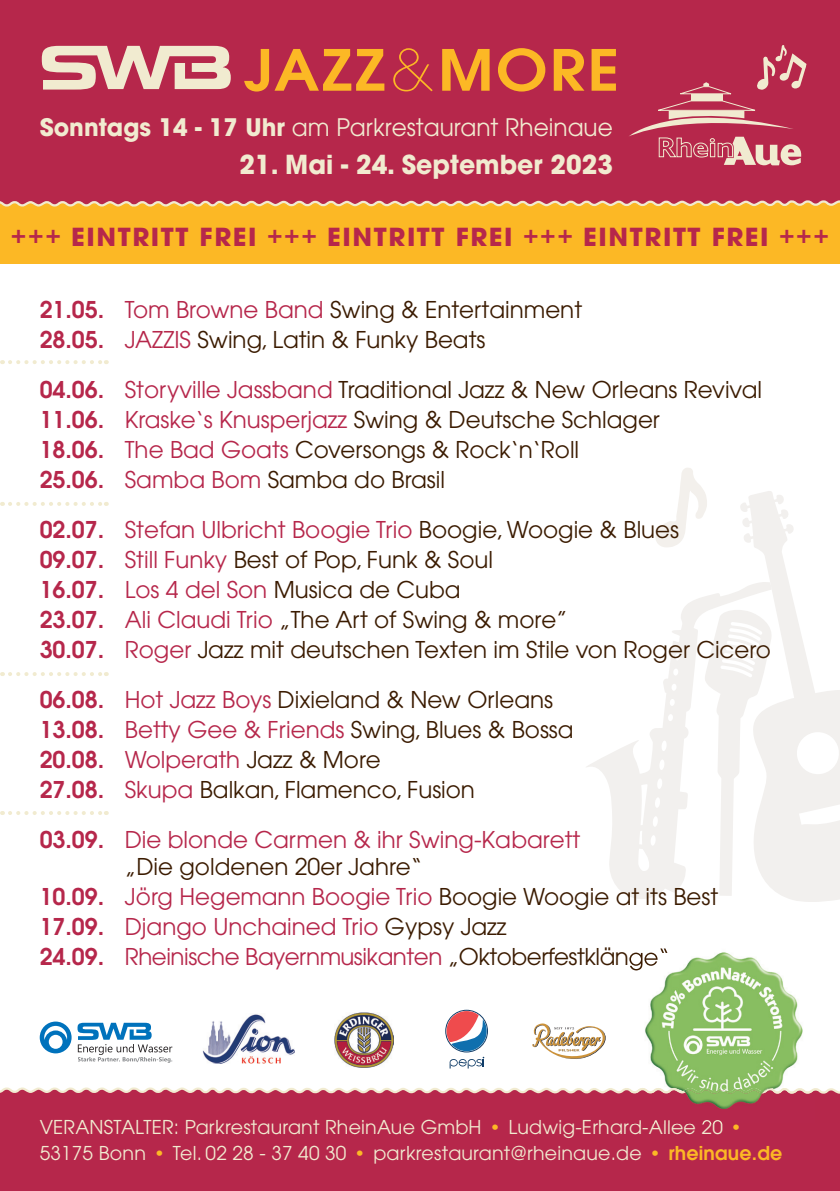
<style>
.page{position:relative;width:840px;height:1191px;background:#fff}
.page>*{position:absolute;margin:0;border:0;box-sizing:border-box;transform-origin:0 0}
.t1{font:600 56.4px "Avant Garde";letter-spacing:.04em;color:#fcb825;scale:1.09 1}
.t2{font:700 26px "Avant Garde";color:#f1ebd0}
.t3{font:700 24.8px "Avant Garde";letter-spacing:.06em;color:#b6274b;scale:1.05 1}
.t4{font:24px "Avant Garde";color:#f1ebd0}
.t5{font:23px/30px "Avant Garde";color:#3b1b00}
.t6{font:23px/30px "Avant Garde";color:#b6274b}
.t7{font:19px/26px "Avant Garde";letter-spacing:.01em;color:#f1ebd0}
.s1{font-weight:200}
.s2{font-weight:700}
.s3{font-weight:500;font-size:26px}
.s4{font-weight:600;color:#b6274b}
.s5{color:#b6274b}
.s6{font-weight:600}
.s7{color:#3b1b00}
.s8{font-family:"Arial Rounded MT Bold";color:#fcb825}
.s9{font-weight:600;color:#fcb825}
</style>
<div class="page">
<div style="left:0;top:0;width:839px;height:179px;background:#b6274b"></div>
<div style="left:0;top:201px;width:839px;height:63px;background:#fcb825"></div>
<svg style="left:586px;top:591px;width:153px;height:308px"></svg>
<svg style="left:704px;top:610px;width:35px;height:286px"></svg>
<svg style="left:739px;top:491px;width:100px;height:411px;fill:#f4f2f1"></svg>
<div style="left:0;top:1123px;width:839px;height:68px;background:#b6274b"></div>
<svg style="left:655px;top:468px;width:51px;height:79px"></svg>
<div style="left:0;top:1093px;width:839px;height:30px;background:#b6274b"></div>
<svg style="left:0;top:1022px;width:839px;height:71px"></svg>
<svg style="left:42px;top:46px;width:189px;height:44px"></svg>
<div style="left:528px;top:1001px;width:81px;height:80px;background:#fff"></div>
<svg style="left:532px;top:1023px;width:74px;height:36px"></svg>
<svg style="left:40px;top:1021px;width:132px;height:40px"></svg>
<div style="left:445px;top:1009px;width:42px;height:43px;border:1px solid #113d68;border-radius:50%"></div>
<svg style="left:446px;top:1011px;width:40px;height:57px"></svg>
<img style="left:199px;top:1014px;width:96px;height:49px">
<img style="left:334px;top:1012px;width:59px;height:55px">
<svg style="left:629px;top:45px;width:177px;height:120px"></svg>
<svg style="left:10px;top:360px;width:97px;height:4px"></svg>
<svg style="left:10px;top:502px;width:97px;height:4px"></svg>
<svg style="left:10px;top:811px;width:97px;height:4px"></svg>
<img style="left:629px;top:952px;width:188px;height:172px">
<img style="left:629px;top:1088px;width:124px;height:5px">
<img style="left:629px;top:1120px;width:93px;height:4px">
<img style="left:629px;top:948px;width:38px;height:22px">
<svg style="left:10px;top:672px;width:97px;height:4px"></svg>
<svg style="left:0;top:179px;width:839px;height:28px;background:#c04353"></svg>
<h1 class="t1" style="left:244px;top:33px;width:346px">JAZZ<span class="s1">&amp;</span>MORE</h1>
<p class="t4" style="left:40px;top:113px;width:574px"><span class="s2">Sonntags 14 - 17 Uhr</span> am Parkrestaurant Rheinaue</p>
<p class="t2" style="left:239px;top:147px;width:374px">21. Mai - 24. September 2023</p>
<p class="t3" style="left:11px;top:220px;width:780px"><span class="s3">+++</span> EINTRITT FREI <span class="s3">+++</span> EINTRITT FREI <span class="s3">+++</span> EINTRITT FREI <span class="s3">+++</span></p>
<p class="t5" style="left:40px;top:294px;width:543px"><span class="s4">21.05.</span> <span class="s5">Tom Browne Band</span> Swing &amp; Entertainment<br><span class="s4">28.05.</span> <span class="s5">JAZZIS</span> Swing, Latin &amp; Funky Beats</p>
<p class="t5" style="left:40px;top:374px;width:723px"><span class="s4">04.06.</span> <span class="s5">Storyville Jassband</span> Traditional Jazz &amp; New Orleans Revival <span class="s4">11.06.</span> <span class="s5">Kraske‘s Knusperjazz</span> Swing &amp; Deutsche Schlager<br><span class="s4">18.06.</span> <span class="s5">The Bad Goats</span> Coversongs &amp; Rock‘n‘Roll<br><span class="s4">25.06.</span> <span class="s5">Samba Bom</span> Samba do Brasil</p>
<p class="t5" style="left:40px;top:514px;width:732px"><span class="s4">02.07.</span> <span class="s5">Stefan Ulbricht Boogie Trio</span> Boogie, Woogie &amp; Blues<br><span class="s4">09.07.</span> <span class="s5">Still Funky</span> Best of Pop, Funk &amp; Soul<br><span class="s4">16.07.</span> <span class="s5">Los 4 del Son</span> Musica de Cuba<br><span class="s4">23.07.</span> <span class="s5">Ali Claudi Trio</span> „The Art of Swing &amp; more”<br><span class="s4">30.07.</span> <span class="s5">Roger</span> Jazz mit deutschen Texten im Stile von Roger Cicero</p>
<p class="t5" style="left:40px;top:684px;width:535px"><span class="s4">06.08.</span> <span class="s5">Hot Jazz Boys</span> Dixieland &amp; New Orleans <span class="s4">13.08.</span> <span class="s5">Betty Gee &amp; Friends</span> Swing, Blues &amp; Bossa <span class="s4">20.08.</span> <span class="s5">Wolperath</span> Jazz &amp; More<br><span class="s4">27.08.</span> <span class="s5">Skupa</span> Balkan, Flamenco, Fusion</p>
<p class="t6" style="left:125px;top:825px;width:456px;line-height:27.6px;text-indent:-85px"><span class="s6">03.09.</span> Die blonde Carmen &amp; ihr Swing-Kabarett <span class="s7">„Die goldenen 20er Jahre“</span></p>
<p class="t6" style="left:40px;top:882px;width:679px"><span class="s6">10.09.</span> Jörg Hegemann Boogie Trio <span class="s7">Boogie Woogie at its Best<br></span><span class="s6">17.09.</span> Django Unchained Trio <span class="s7">Gypsy Jazz<br></span><span class="s6">24.09.</span> Rheinische Bayernmusikanten <span class="s7">„Oktoberfestklänge“</span></p>
<p class="t7" style="left:40px;top:1114px;width:743px">VERANSTALTER: Parkrestaurant RheinAue GmbH <span class="s8">•</span> Ludwig-Erhard-Allee 20 <span class="s8">•<br></span>53175 Bonn <span class="s8">•</span> Tel. 02 28 - 37 40 30 <span class="s8">•</span> parkrestaurant@rheinaue.de <span class="s8">•</span> <span class="s9">rheinaue.de</span></p>
</div>
